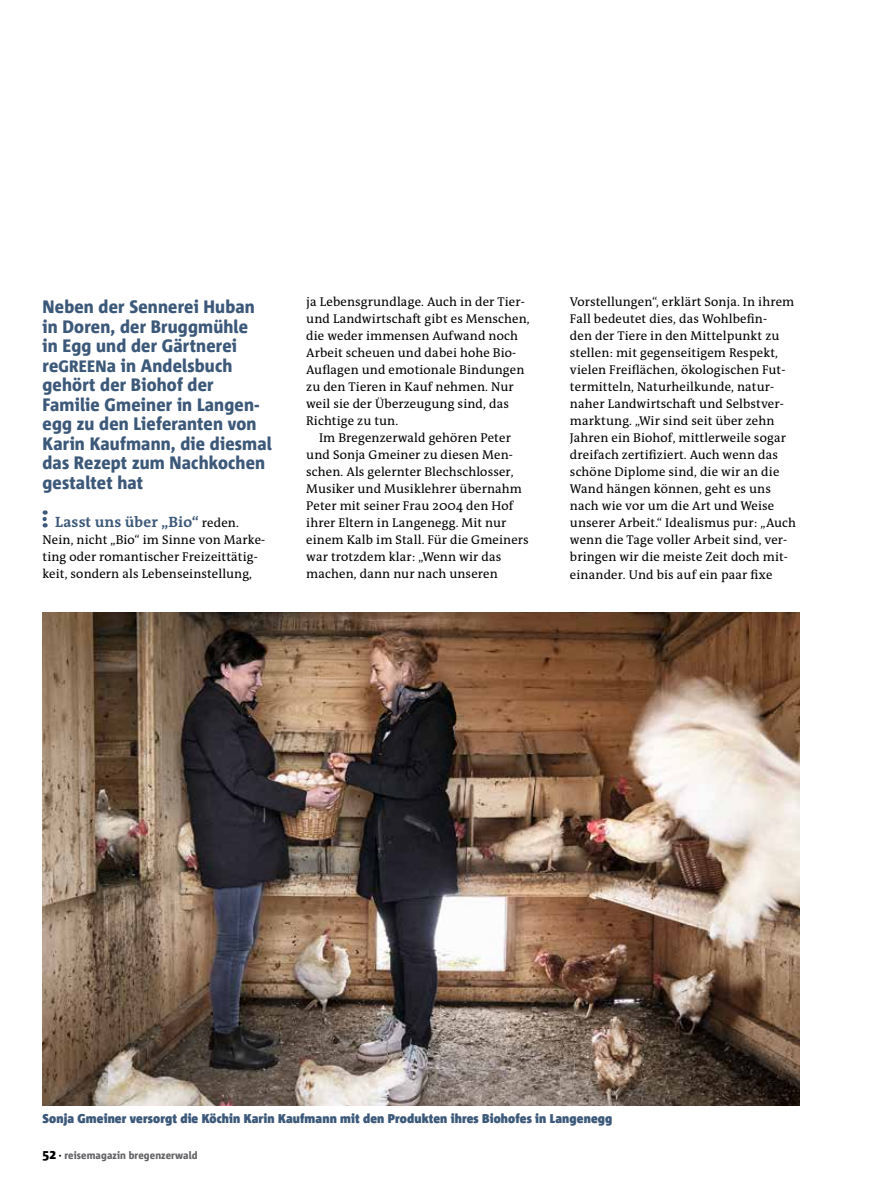
<style>
.page{position:relative;width:872px;height:1191px;background:#fff}
.page>*{position:absolute;margin:0;border:0;box-sizing:border-box;transform-origin:0 0}
.t1{font:800 18px/19.5px "Corpid C1 s S Cd";letter-spacing:.01em;color:#3c5979}
.t2{font:700 15px "The Antiqua B";letter-spacing:.01em;color:#3c5979}
.t3{font:12.75px/17px "The Antiqua B";letter-spacing:.01em;color:#000}
.t4{font:900 12.75px "Corpid C1 s S Cd";letter-spacing:.01em;color:#3c5979}
.t5{font:800 10.5px "Corpid C1 s S Cd";color:#646467}
.s1{font-size:16.5px}
.s2{font-weight:400;font-size:12.75px;color:#000}
.s3{font-size:13.5px;color:#000}
.s4{color:#000}
</style>
<div class="page">
<svg style="left:43px;top:510px;width:4px;height:17px"></svg>
<img style="left:43px;top:612px;width:756px;height:494px">
<p class="t1" style="left:43px;top:297px;width:231px">Neben der Sennerei Huban in Doren, der Bruggmühle<br>in Egg und der Gärtnerei re<span class="s1">GREEN</span>a in Andelsbuch gehört der Biohof der<br>Familie Gmeiner in Langen&shy;egg zu den Lieferanten von<br>Karin Kaufmann, die diesmal das Rezept zum Nachkochen gestaltet hat</p>
<p class="t3" style="left:306px;top:293px;width:225px">ja Lebensgrundlage. Auch in der Tier&shy;und Landwirtschaft gibt es Menschen, die weder immensen Aufwand noch<br>Arbeit scheuen und dabei hohe Bio-<br>Auflagen und emotionale Bindungen zu den Tieren in Kauf nehmen. Nur weil sie der Überzeugung sind, das<br>Richtige zu tun.</p>
<p class="t3" style="left:306px;top:429px;width:224px;text-indent:13px">Im Bregenzerwald gehören Peter und Sonja Gmeiner zu diesen Men&shy;schen. Als gelernter Blechschlosser, Musiker und Musiklehrer übernahm Peter mit seiner Frau 2004 den Hof ihrer Eltern in Langenegg. Mit nur einem Kalb im Stall. Für die Gmeiners war trotzdem klar: „Wenn wir das machen, dann nur nach unseren</p>
<p class="t2" style="left:55px;top:511px;width:185px">Lasst uns über „Bio“ <span class="s2">reden.</span></p>
<p class="t3" style="left:43px;top:531px;width:224px">Nein, nicht „Bio“ im Sinne von Marke&shy;ting oder romantischer Freizeittätig&shy;keit, sondern als Lebenseinstellung,</p>
<p class="t3" style="left:570px;top:293px;width:227px">Vorstellungen“, erklärt Sonja. In ihrem Fall bedeutet dies, das Wohlbefin-<br>den der Tiere in den Mittelpunkt zu stellen: mit gegenseitigem Respekt, vielen Freiflächen, ökologischen Fut&shy;termitteln, Naturheilkunde, natur&shy;naher Landwirtschaft und Selbstver&shy;marktung. „Wir sind seit über zehn Jahren ein Biohof, mittlerweile sogar dreifach zertifiziert. Auch wenn das schöne Diplome sind, die wir an die Wand hängen können, geht es uns nach wie vor um die Art und Weise unserer Arbeit.“ Idealismus pur: „Auch wenn die Tage voller Arbeit sind, ver&shy;bringen wir die meiste Zeit doch mit&shy;einander. Und bis auf ein paar fixe</p>
<p class="t4" style="left:43px;top:1110px;width:571px">Sonja Gmeiner versorgt die Köchin Karin Kaufmann mit den Produkten ihres Biohofes in Langenegg</p>
<p class="t5" style="left:43px;top:1148px;width:157px"><span class="s3">52</span> <span class="s4">·</span> reisemagazin bregenzerwald</p>
</div>
